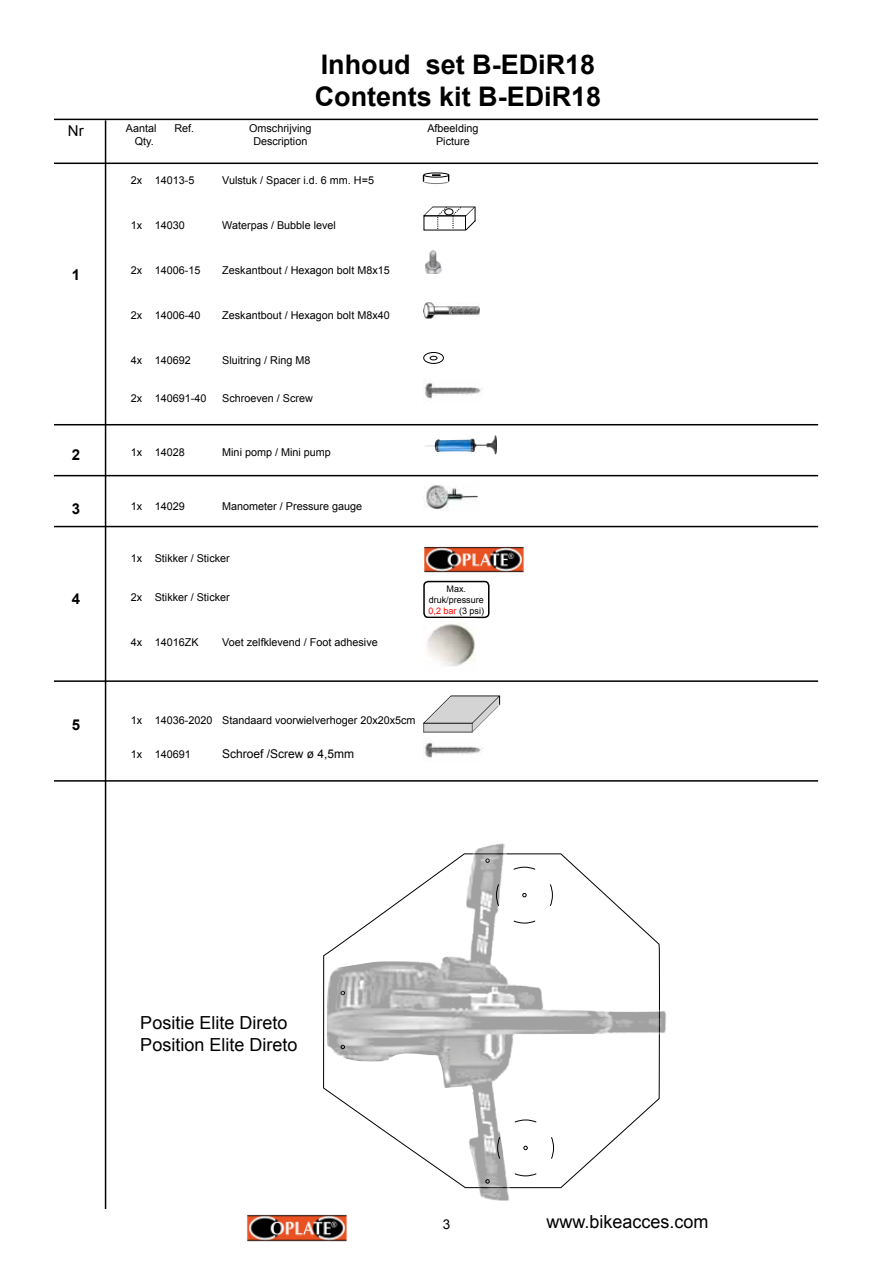
<style>
.page{position:relative;width:893px;height:1263px;background:#fff}
.page>*{position:absolute;margin:0;border:0;box-sizing:border-box;transform-origin:0 0}
.t1{font:700 27px/32.4px "Arial";color:#000}
.t2{font:18px/21.6px "Arial";color:#000}
.t3{font:700 15px "Arial";color:#000}
.t4{font:15px "Arial";color:#000}
.t5{font:13.5px "Arial";color:#000}
.t6{font:12px "Arial";color:#000}
.t7{font:10.8px "Arial";color:#000}
.t8{font:9px/10.8px "Arial";color:#000;text-align:center}
.s1{color:#f00}
</style>
<div class="page">
<div style="left:424px;top:179px;width:25px;height:5px;border:1px solid #7e7e7d;border-radius:50%"></div>
<svg style="left:424px;top:176px;width:24px;height:5px"></svg>
<div style="left:423px;top:173px;width:26px;height:4px;border:1px solid #000;border-radius:50%"></div>
<svg style="left:448px;top:175px;width:2px;height:6px"></svg>
<svg style="left:432px;top:174px;width:9px;height:2px"></svg>
<svg style="left:423px;top:206px;width:53px;height:25px"></svg>
<img style="left:425px;top:251px;width:17px;height:23px">
<img style="left:423px;top:303px;width:56px;height:16px">
<div style="left:423px;top:352px;width:21px;height:12px;border:1px solid #000;border-radius:50%"></div>
<svg style="left:430px;top:356px;width:7px;height:4px"></svg>
<img style="left:424px;top:382px;width:57px;height:17px">
<img style="left:424px;top:435px;width:73px;height:20px">
<img style="left:423px;top:485px;width:54px;height:24px">
<img style="left:424px;top:546px;width:100px;height:27px">
<div style="left:423px;top:581px;width:66px;height:37px;border:2px solid #000;border-radius:4px"></div>
<img style="left:426px;top:619px;width:49px;height:47px">
<svg style="left:423px;top:695px;width:77px;height:37px"></svg>
<img style="left:424px;top:742px;width:57px;height:16px">
<hr style="left:54px;top:680px;width:764px;height:2px;background:#000">
<hr style="left:54px;top:119px;width:764px;height:1px;background:#000">
<img style="left:247px;top:1215px;width:100px;height:26px">
<img style="left:327px;top:843px;width:339px;height:358px">
<hr style="left:54px;top:163px;width:764px;height:1px;background:#000">
<hr style="left:105px;top:120px;width:1px;height:1089px;background:#000">
<hr style="left:54px;top:780px;width:764px;height:2px;background:#000">
<hr style="left:54px;top:424px;width:764px;height:1px;background:#000">
<hr style="left:54px;top:526px;width:764px;height:1px;background:#000">
<svg style="left:496px;top:867px;width:57px;height:56px"></svg>
<svg style="left:497px;top:1119px;width:57px;height:57px"></svg>
<hr style="left:54px;top:475px;width:764px;height:1px;background:#000">
<h3 class="t4" style="left:68px;top:120px;width:17px">Nr</h3>
<h3 class="t3" style="left:72px;top:264px;width:10px">1</h3>
<h3 class="t3" style="left:72px;top:444px;width:10px">2</h3>
<h3 class="t3" style="left:72px;top:498px;width:10px">3</h3>
<h3 class="t3" style="left:72px;top:588px;width:10px">4</h3>
<h3 class="t3" style="left:72px;top:714px;width:10px">5</h3>
<h1 class="t1" style="left:315px;top:49px;width:288px">Inhoud set B-EDiR18<br>Contents kit B-EDiR18</h1>
<p class="t7" style="left:126px;top:122px;width:32px">Aantal</p>
<p class="t7" style="left:174px;top:122px;width:21px">Ref.</p>
<p class="t7" style="left:249px;top:122px;width:64px">Omschrijving</p>
<p class="t7" style="left:427px;top:122px;width:53px">Afbeelding</p>
<p class="t7" style="left:135px;top:135px;width:21px">Qty.</p>
<p class="t7" style="left:253px;top:135px;width:56px">Description</p>
<p class="t7" style="left:436px;top:135px;width:35px">Picture</p>
<p class="t7" style="left:131px;top:173px;width:65px">2x 14013-5</p>
<p class="t7" style="left:222px;top:173px;width:153px">Vulstuk / Spacer i.d. 6 mm. H=5</p>
<p class="t7" style="left:131px;top:218px;width:56px">1x 14030</p>
<p class="t7" style="left:222px;top:218px;width:115px">Waterpas / Bubble level</p>
<p class="t7" style="left:131px;top:263px;width:71px">2x 14006-15</p>
<p class="t7" style="left:222px;top:263px;width:169px">Zeskantbout / Hexagon bolt M8x15</p>
<p class="t7" style="left:131px;top:308px;width:71px">2x 14006-40</p>
<p class="t7" style="left:222px;top:308px;width:169px">Zeskantbout / Hexagon bolt M8x40</p>
<p class="t7" style="left:131px;top:353px;width:62px">4x 140692</p>
<p class="t7" style="left:222px;top:353px;width:90px">Sluitring / Ring M8</p>
<p class="t7" style="left:131px;top:391px;width:77px">2x 140691-40</p>
<p class="t7" style="left:222px;top:391px;width:92px">Schroeven / Screw</p>
<p class="t7" style="left:131px;top:445px;width:56px">1x 14028</p>
<p class="t7" style="left:222px;top:445px;width:110px">Mini pomp / Mini pump</p>
<p class="t7" style="left:131px;top:499px;width:56px">1x 14029</p>
<p class="t7" style="left:222px;top:499px;width:141px">Manometer / Pressure gauge</p>
<p class="t7" style="left:131px;top:551px;width:101px">1x Stikker / Sticker</p>
<p class="t7" style="left:131px;top:590px;width:101px">2x Stikker / Sticker</p>
<p class="t8" style="left:428px;top:583px;width:57px">Max. druk/pressure<br><span class="s1">0,2 bar</span> (3 psi)</p>
<p class="t7" style="left:131px;top:635px;width:69px">4x 14016ZK</p>
<p class="t7" style="left:222px;top:635px;width:157px">Voet zelfklevend / Foot adhesive</p>
<p class="t7" style="left:131px;top:713px;width:286px">1x 14036-2020 Standaard voorwielverhoger 20x20x5cm</p>
<p class="t7" style="left:131px;top:747px;width:62px">1x 140691</p>
<p class="t6" style="left:222px;top:745px;width:134px">Schroef /Screw ø 4,5mm</p>
<h2 class="t2" style="left:140px;top:1012px;width:159px">Positie Elite Direto<br>Position Elite Direto</h2>
<p class="t5" style="left:443px;top:1215px;width:9px">3</p>
<h2 class="t2" style="left:546px;top:1211px;width:164px">www.bikeacces.com</h2>
</div>
